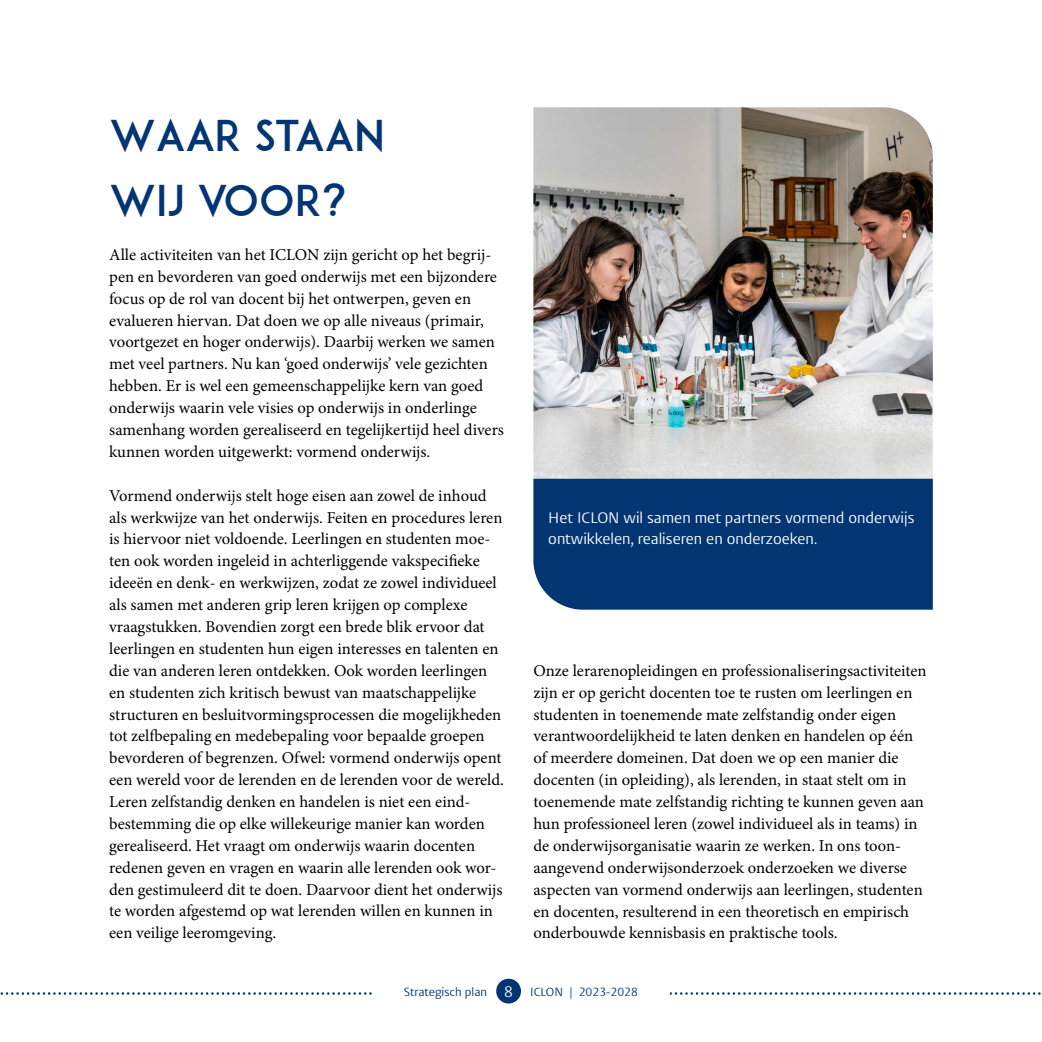
<style>
.page{position:relative;width:1042px;height:1042px;background:#fff}
.page>*{position:absolute;margin:0;border:0;box-sizing:border-box;transform-origin:0 0}
.t1{font:42px/65.6px "ADAM.CGPRO";color:#033572}
.t2{font:16.62px/21.9px "Minion Pro";color:#000}
.t3{font:15.75px/21.9px "Vestula";color:#fff}
.t4{font:12.25px "Vestula";color:#033572}
.s1{font-size:15.75px;color:#fff}
</style>
<div class="page">
<img style="left:533px;top:107px;width:400px;height:372px">
<div style="left:533px;top:479px;width:400px;height:131px;background:#033572"></div>
<svg style="left:0;top:992px;width:1041px;height:3px"></svg>
<div style="left:372px;top:967px;width:298px;height:40px;background:#fff"></div>
<div style="left:496px;top:978px;width:25px;height:25px;background:#033572;border-radius:50%"></div>
<h1 class="t1" style="left:109px;top:102px;width:278px">WAAR STAAN<br>WIJ VOOR?</h1>
<p class="t2" style="left:109px;top:244px;width:396px">Alle activiteiten van het ICLON zijn gericht op het begrij&shy;pen en bevorderen van goed onderwijs met een bijzondere focus op de rol van docent bij het ontwerpen, geven en evalueren hiervan. Dat doen we op alle niveaus (primair, voortgezet en hoger onderwijs). Daarbij werken we samen met veel partners. Nu kan ‘goed onderwijs’ vele gezichten hebben. Er is wel een gemeenschappelijke kern van goed onderwijs waarin vele visies op onderwijs in onderlinge samenhang worden gerealiseerd en tegelijkertijd heel divers kunnen worden uitgewerkt: vormend onderwijs.</p>
<p class="t2" style="left:109px;top:484px;width:396px">Vormend onderwijs stelt hoge eisen aan zowel de inhoud als werkwijze van het onderwijs. Feiten en procedures leren is hiervoor niet voldoende. Leerlingen en studenten moe&shy;ten ook worden ingeleid in achterliggende vakspecifieke ideeën en denk- en werkwijzen, zodat ze zowel individueel als samen met anderen grip leren krijgen op complexe vraagstukken. Bovendien zorgt een brede blik ervoor dat leerlingen en studenten hun eigen interesses en talenten en die van anderen leren ontdekken. Ook worden leerlingen en studenten zich kritisch bewust van maatschappelijke structuren en besluitvormingsprocessen die mogelijkheden tot zelfbepaling en medebepaling voor bepaalde groepen bevorderen of begrenzen. Ofwel: vormend onderwijs opent een wereld voor de lerenden en de lerenden voor de wereld.<br>Leren zelfstandig denken en handelen is niet een eind&shy;bestemming die op elke willekeurige manier kan worden gerealiseerd. Het vraagt om onderwijs waarin docenten redenen geven en vragen en waarin alle lerenden ook wor&shy;den gestimuleerd dit te doen. Daarvoor dient het onderwijs te worden afgestemd op wat lerenden willen en kunnen in een veilige leeromgeving.</p>
<p class="t3" style="left:548px;top:506px;width:368px">Het ICLON wil samen met partners vormend onderwijs ontwikkelen, realiseren en onderzoeken.</p>
<p class="t2" style="left:533px;top:659px;width:395px">Onze lerarenopleidingen en professionaliseringsactiviteiten zijn er op gericht docenten toe te rusten om leerlingen en studenten in toenemende mate zelfstandig onder eigen verantwoordelijkheid te laten denken en handelen op één of meerdere domeinen. Dat doen we op een manier die docenten (in opleiding), als lerenden, in staat stelt om in toenemende mate zelfstandig richting te kunnen geven aan hun professioneel leren (zowel individueel als in teams) in de onderwijsorganisatie waarin ze werken. In ons toon&shy;aangevend onderwijsonderzoek onderzoeken we diverse aspecten van vormend onderwijs aan leerlingen, studenten en docenten, resulterend in een theoretisch en empirisch onderbouwde kennisbasis en praktische tools.</p>
<p class="t4" style="left:404px;top:984px;width:111px">Strategisch plan <span class="s1">8</span></p>
<p class="t4" style="left:530px;top:984px;width:109px">ICLON | 2023-2028</p>
</div>
